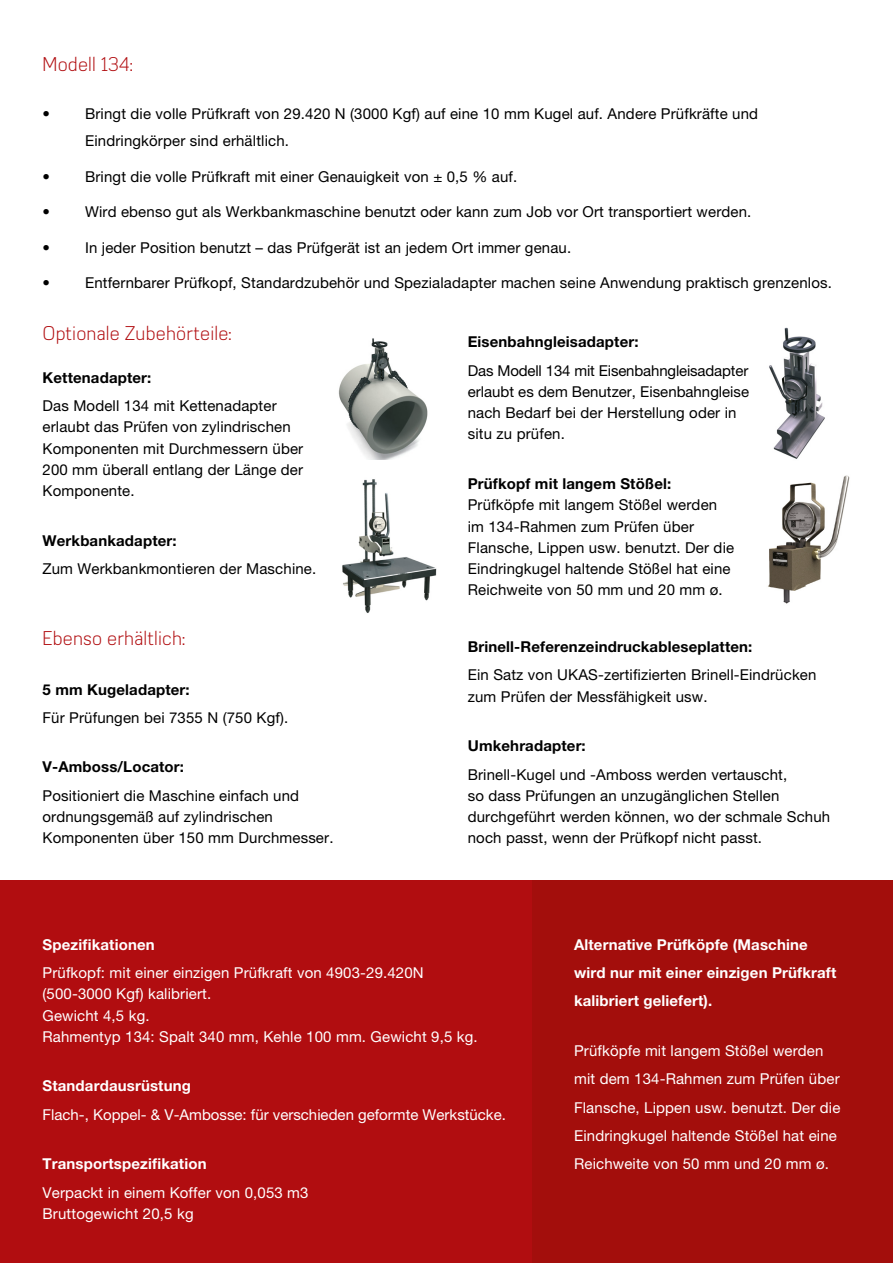
<style>
.page{position:relative;width:893px;height:1263px;background:#fff}
.page>*{position:absolute;margin:0;border:0;box-sizing:border-box;transform-origin:0 0}
.Title_Red_13_PT{font:300 19.5px "Azbuka Std";letter-spacing:.01em;color:#b10d10}
.Main_Text_Black_10_1{font:15px/21.3px "Helvetica Neue LT Pro";letter-spacing:.01em;color:#000}
.Main_Text_Black_10_1-2{font:15px/21.3px "Helvetica Neue LT Pro";letter-spacing:.01em;color:#fff}
.Main_Text_White_10_1{font:15px/28.3px "Helvetica Neue LT Pro";letter-spacing:.01em;color:#fff}
.Main_text_10pt_Bold{font:700 15px/28.3px "Helvetica Neue LT Pro";letter-spacing:.01em;color:#fff}
.Main_text_10pt_Bold-2{font:700 15px "Helvetica Neue LT Pro";letter-spacing:.01em;color:#000}
.Main_Text_Black_10_1-3{font:700 15px "Helvetica Neue LT Pro";letter-spacing:.01em;color:#000}
</style>
<div class="page">
<img style="left:342px;top:479px;width:95px;height:134px">
<img style="left:768px;top:475px;width:82px;height:129px">
<img style="left:769px;top:327px;width:56px;height:132px">
<img style="left:338px;top:338px;width:90px;height:122px">
<div style="left:531px;top:880px;width:362px;height:383px;background:#a30e0c"></div>
<div style="left:0;top:880px;width:531px;height:383px;background:#b10d10"></div>
<p class="Title_Red_13_PT" style="left:43px;top:53px;width:92px">Modell 134:</p>
<p class="Main_Text_Black_10_1" style="left:85px;top:100px;width:675px;line-height:27px;text-indent:-43px">• Bringt die volle Prüfkraft von 29.420 N (3000 Kgf) auf eine 10 mm Kugel auf. Andere Prüfkräfte und<br>Eindringkörper sind erhältlich.</p>
<p class="Main_Text_Black_10_1" style="left:43px;top:165px;width:476px">• Bringt die volle Prüfkraft mit einer Genauigkeit von ± 0,5 % auf.</p>
<p class="Main_Text_Black_10_1" style="left:43px;top:201px;width:710px">• Wird ebenso gut als Werkbankmaschine benutzt oder kann zum Job vor Ort transportiert werden.</p>
<p class="Main_Text_Black_10_1" style="left:43px;top:236px;width:530px">• In jeder Position benutzt – das Prüfgerät ist an jedem Ort immer genau.</p>
<p class="Main_Text_Black_10_1" style="left:43px;top:272px;width:791px">• Entfernbarer Prüfkopf, Standardzubehör und Spezialadapter machen seine Anwendung praktisch grenzenlos.</p>
<p class="Title_Red_13_PT" style="left:43px;top:322px;width:191px">Optionale Zubehörteile:</p>
<p class="Main_text_10pt_Bold-2" style="left:43px;top:368px;width:110px">Kettenadapter:</p>
<p class="Main_Text_Black_10_1" style="left:43px;top:395px;width:262px">Das Modell 134 mit Kettenadapter erlaubt das Prüfen von zylindrischen<br>Komponenten mit Durchmessern über<br>200 mm überall entlang der Länge der<br>Komponente.</p>
<p class="Main_text_10pt_Bold-2" style="left:43px;top:531px;width:136px">Werkbankadapter:</p>
<p class="Main_Text_Black_10_1" style="left:43px;top:558px;width:275px">Zum Werkbankmontieren der Maschine.</p>
<p class="Title_Red_13_PT" style="left:43px;top:627px;width:144px">Ebenso erhältlich:</p>
<p class="Main_text_10pt_Bold-2" style="left:43px;top:680px;width:149px">5 mm Kugeladapter:</p>
<p class="Main_Text_Black_10_1" style="left:43px;top:707px;width:247px">Für Prüfungen bei 7355 N (750 Kgf).</p>
<p class="Main_text_10pt_Bold-2" style="left:43px;top:758px;width:143px">V-Amboss/Locator:</p>
<p class="Main_Text_Black_10_1" style="left:43px;top:785px;width:292px">Positioniert die Maschine einfach und ordnungsgemäß auf zylindrischen<br>Komponenten über 150 mm Durchmesser.</p>
<p class="Main_text_10pt_Bold-2" style="left:468px;top:333px;width:172px">Eisenbahngleisadapter:</p>
<p class="Main_Text_Black_10_1" style="left:468px;top:359px;width:283px">Das Modell 134 mit Eisenbahngleisadapter erlaubt es dem Benutzer, Eisenbahngleise nach Bedarf bei der Herstellung oder in situ zu prüfen.</p>
<p class="Main_Text_Black_10_1-3" style="left:468px;top:474px;width:205px">Prüfkopf mit langem Stößel:</p>
<p class="Main_Text_Black_10_1" style="left:468px;top:494px;width:268px">Prüfköpfe mit langem Stößel werden im 134-Rahmen zum Prüfen über Flansche, Lippen usw. benutzt. Der die Eindringkugel haltende Stößel hat eine Reichweite von 50 mm und 20 mm ø.</p>
<p class="Main_text_10pt_Bold-2" style="left:468px;top:637px;width:286px">Brinell-Referenzeindruckableseplatten:</p>
<p class="Main_Text_Black_10_1" style="left:468px;top:664px;width:350px">Ein Satz von UKAS-zertifizierten Brinell-Eindrücken zum Prüfen der Messfähigkeit usw.</p>
<p class="Main_text_10pt_Bold-2" style="left:468px;top:736px;width:120px">Umkehradapter:</p>
<p class="Main_Text_Black_10_1" style="left:468px;top:763px;width:364px">Brinell-Kugel und -Amboss werden vertauscht,<br>so dass Prüfungen an unzugänglichen Stellen durchgeführt werden können, wo der schmale Schuh noch passt, wenn der Prüfkopf nicht passt.</p>
<p class="Main_text_10pt_Bold" style="left:43px;top:930px;width:114px">Spezifikationen</p>
<p class="Main_Text_Black_10_1-2" style="left:43px;top:962px;width:383px">Prüfkopf: mit einer einzigen Prüfkraft von 4903-29.420N (500-3000 Kgf) kalibriert.</p>
<p class="Main_Text_Black_10_1-2" style="left:43px;top:1004px;width:109px">Gewicht 4,5 kg.</p>
<p class="Main_Text_Black_10_1-2" style="left:43px;top:1025px;width:437px">Rahmentyp 134: Spalt 340 mm, Kehle 100 mm. Gewicht 9,5 kg.</p>
<p class="Main_text_10pt_Bold" style="left:43px;top:1071px;width:150px">Standardausrüstung</p>
<p class="Main_Text_Black_10_1-2" style="left:43px;top:1103px;width:465px">Flach-, Koppel- &amp; V-Ambosse: für verschieden geformte Werkstücke.</p>
<p class="Main_text_10pt_Bold" style="left:43px;top:1149px;width:166px">Transportspezifikation</p>
<p class="Main_Text_Black_10_1-2" style="left:43px;top:1181px;width:268px">Verpackt in einem Koffer von 0,053 m3</p>
<p class="Main_Text_Black_10_1-2" style="left:43px;top:1203px;width:153px">Bruttogewicht 20,5 kg</p>
<p class="Main_text_10pt_Bold" style="left:574px;top:930px;width:264px">Alternative Prüfköpfe (Maschine wird nur mit einer einzigen Prüfkraft kalibriert geliefert).</p>
<p class="Main_Text_White_10_1" style="left:574px;top:1036px;width:268px">Prüfköpfe mit langem Stößel werden mit dem 134-Rahmen zum Prüfen über Flansche, Lippen usw. benutzt. Der die Eindringkugel haltende Stößel hat eine Reichweite von 50 mm und 20 mm ø.</p>
</div>
